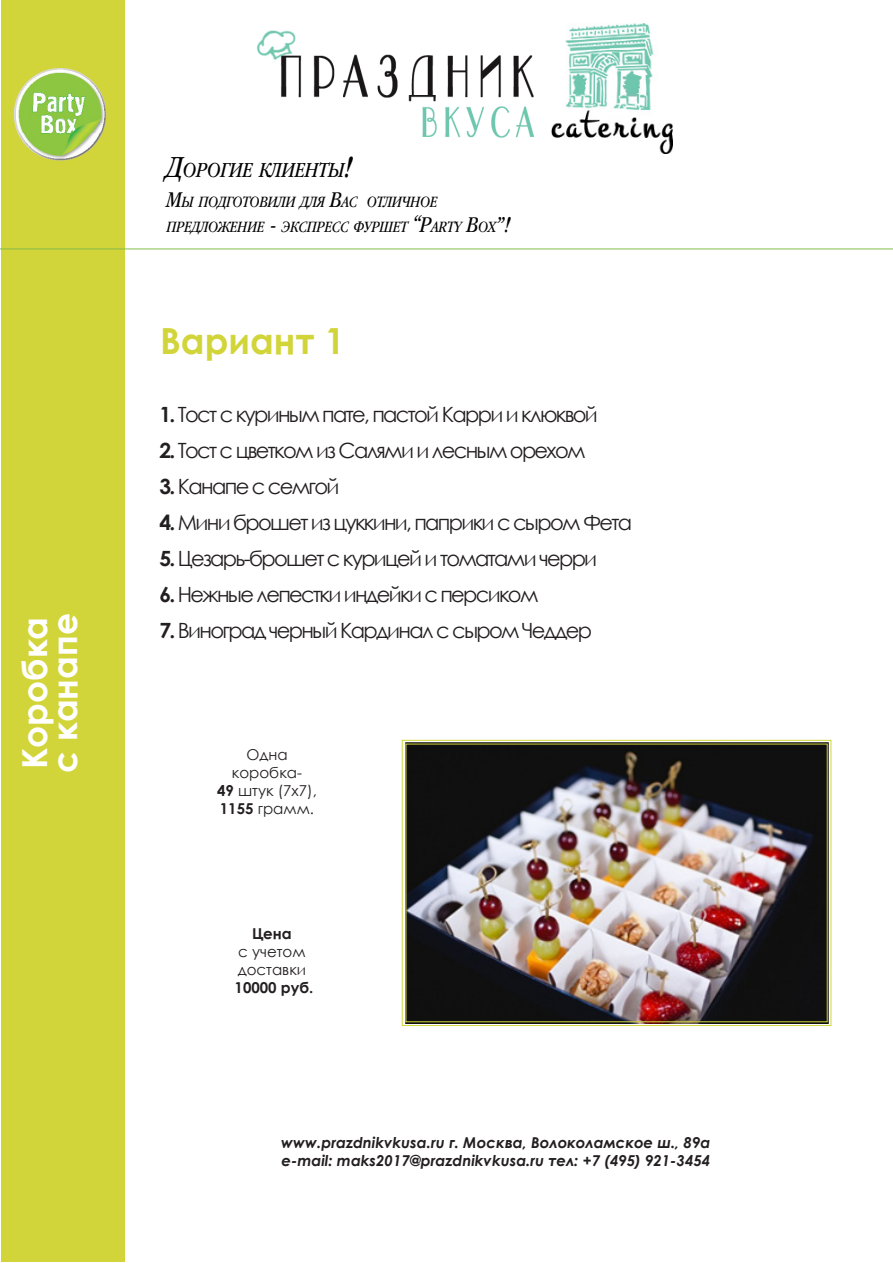
<style>
.page{position:relative;width:893px;height:1263px;background:#fff}
.page>*{position:absolute;margin:0;border:0;box-sizing:border-box;transform-origin:0 0}
.t1{font:700 36px "Century Gothic";color:#d2d539}
.t2{font:700 34.5px "Century Gothic";color:#fff}
.t3{font:21px "Century Gothic";letter-spacing:-.08em;color:#231f20}
.t4{font:italic 19.95px "Garamond Book Narrow C";color:#000}
.t5{font:italic 700 15px "Century Gothic";color:#231f20}
.t6{font:15px "Century Gothic";color:#231f20}
.t7{font:700 15px "Century Gothic";color:#231f20}
.t8{font:italic 14.7px "Garamond Book Narrow C";color:#000}
.s1{font-size:28.5px}
.s2{font-size:21px}
.s3{font-weight:700}
</style>
<div class="page">
<div style="left:1px;top:1px;width:124px;height:1261px;background:#d2d539"></div>
<img style="left:401px;top:739px;width:431px;height:287px">
<div style="left:406px;top:744px;width:422px;height:278px;border:1px solid #d2d539"></div>
<hr style="left:0;top:249px;width:893px;height:1px;background:#84bc4b">
<img style="left:14px;top:68px;width:92px;height:65px">
<img style="left:18px;top:133px;width:84px;height:28px">
<img style="left:552px;top:23px;width:121px;height:131px">
<img style="left:257px;top:31px;width:276px;height:106px">
<p class="t2" style="left:8px;top:769px;width:154px;rotate:-90deg">Коробка</p>
<p class="t2" style="left:38px;top:773px;width:161px;rotate:-90deg">с канапе</p>
<p class="t4" style="left:167px;top:159px;width:188px"><span class="s1">Д</span>ОРОГИЕ КЛИЕНТЫ<span class="s1">!</span></p>
<p class="t8" style="left:167px;top:194px;width:272px"><span class="s2">М</span>Ы ПОДГОТОВИЛИ ДЛЯ <span class="s2">В</span>АС ОТЛИЧНОЕ</p>
<p class="t8" style="left:167px;top:219px;width:345px">ПРЕДЛОЖЕНИЕ <span class="s2">-</span> ЭКСПРЕСС ФУРШЕТ <span class="s2">“P</span>ARTY <span class="s2">B</span>OX<span class="s2">”!</span></p>
<p class="t1" style="left:160px;top:314px;width:186px">Вариант 1</p>
<p class="t3" style="left:159px;top:400px;width:440px"><span class="s3">1.</span> Тост с куриным пате, пастой Карри и клюквой</p>
<p class="t3" style="left:159px;top:436px;width:428px"><span class="s3">2.</span> Тост с цветком из Салями и лесным орехом</p>
<p class="t3" style="left:159px;top:472px;width:181px"><span class="s3">3.</span> Канапе с семгой</p>
<p class="t3" style="left:159px;top:508px;width:474px"><span class="s3">4.</span> Мини брошет из цуккини, паприки с сыром Фета</p>
<p class="t3" style="left:159px;top:544px;width:439px"><span class="s3">5.</span> Цезарь-брошет с курицей и томатами черри</p>
<p class="t3" style="left:159px;top:580px;width:381px"><span class="s3">6.</span> Нежные лепестки индейки с персиком</p>
<p class="t3" style="left:159px;top:616px;width:434px"><span class="s3">7.</span> Виноград черный Кардинал с сыром Чеддер</p>
<p class="t6" style="left:246px;top:744px;width:43px">Одна</p>
<p class="t6" style="left:232px;top:762px;width:72px">коробка-</p>
<p class="t6" style="left:217px;top:780px;width:101px"><span class="s3">49</span> штук (7х7),</p>
<p class="t6" style="left:220px;top:798px;width:96px"><span class="s3">1155</span> грамм.</p>
<p class="t7" style="left:252px;top:922px;width:41px">Цена</p>
<p class="t6" style="left:238px;top:941px;width:69px">с учетом</p>
<p class="t6" style="left:238px;top:959px;width:70px">доставки</p>
<p class="t7" style="left:235px;top:976px;width:80px">10000 руб.</p>
<p class="t5" style="left:281px;top:1131px;width:431px">www.prazdnikvkusa.ru г. Москва, Волоколамское ш., 89а</p>
<p class="t5" style="left:281px;top:1149px;width:430px">e-mail: maks2017@prazdnikvkusa.ru тел: +7 (495) 921-3454</p>
</div>
